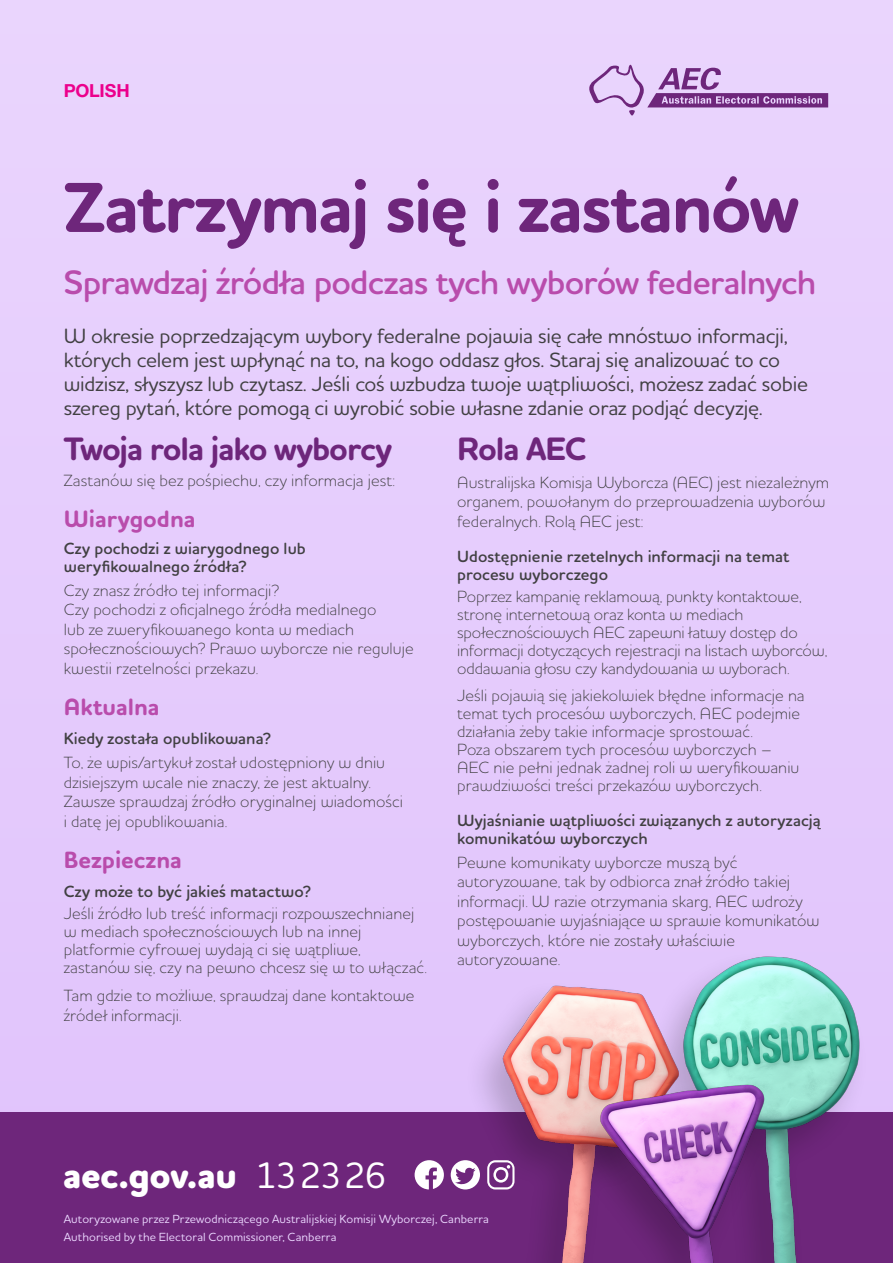
<style>
.page{position:relative;width:893px;height:1263px;background:#e6cdfd}
.page>*{position:absolute;margin:0;border:0;box-sizing:border-box;transform-origin:0 0}
.t1{font:700 72px "Houschka Rounded";letter-spacing:-.025em;color:#6e267b}
.t2{font:800 37.35px "Houschka Rounded";letter-spacing:-.01em;color:#fff}
.t3{font:600 34.5px "Houschka Rounded";letter-spacing:-.02em;color:#b94cac}
.t4{font:700 33px "Houschka Rounded";letter-spacing:-.035em;color:#6e267b}
.t5{font:700 24px "Houschka Rounded";color:#b94cac}
.t6{font:500 21px/24px "Houschka Rounded";letter-spacing:-.01em;color:#414042}
.t7{font:700 18px "Helvetica Neue LT Std";letter-spacing:-.01em;color:#ec008c}
.t8{font:300 16.5px/19.5px "Houschka Rounded";letter-spacing:.005em;color:#414042}
.t9{font:600 16.5px/18px "Houschka Rounded";letter-spacing:.005em;color:#414042}
.t10{font:500 12px/17.7px "Houschka Rounded";letter-spacing:.01em;color:#ead5fd}
.s1{font-weight:500}
</style>
<div class="page">
<svg style="left:589px;top:65px;width:239px;height:51px"></svg>
<div style="left:0;top:1112px;width:893px;height:151px;background:#6e267b"></div>
<svg style="left:415px;top:1160px;width:29px;height:29px"></svg>
<svg style="left:451px;top:1160px;width:12px;height:29px"></svg>
<div style="left:463px;top:978px;width:225px;height:285px;background:#000;opacity:.2"></div>
<img style="left:493px;top:978px;width:150px;height:285px">
<div style="left:643px;top:949px;width:226px;height:314px;background:#000;opacity:.2"></div>
<img style="left:677px;top:949px;width:192px;height:314px">
<div style="left:560px;top:1077px;width:214px;height:186px;background:#000;opacity:.2"></div>
<img style="left:583px;top:1075px;width:197px;height:188px">
<p class="t7" style="left:64px;top:79px;width:67px">POLISH</p>
<h1 class="t1" style="left:64px;top:161px;width:737px">Zatrzymaj się i zastanów</h1>
<h3 class="t3" style="left:64px;top:260px;width:754px">Sprawdzaj źródła podczas tych wyborów federalnych</h3>
<p class="t6" style="left:64px;top:324px;width:746px">W okresie poprzedzającym wybory federalne pojawia się całe mnóstwo informacji, których celem jest wpłynąć na to, na kogo oddasz głos. Staraj się analizować to co widzisz, słyszysz lub czytasz. Jeśli coś wzbudza twoje wątpliwości, możesz zadać sobie szereg pytań, które pomogą ci wyrobić sobie własne zdanie oraz podjąć decyzję.</p>
<h3 class="t4" style="left:64px;top:427px;width:330px">Twoja rola jako wyborcy</h3>
<p class="t8" style="left:64px;top:470px;width:333px">Zastanów się bez pośpiechu, czy informacja jest:</p>
<h3 class="t5" style="left:64px;top:504px;width:133px">Wiarygodna</h3>
<p class="t9" style="left:64px;top:539px;width:244px">Czy pochodzi z wiarygodnego lub weryfikowalnego źródła?</p>
<p class="t8" style="left:64px;top:580px;width:351px">Czy znasz źródło tej informacji?<br>Czy pochodzi z oficjalnego źródła medialnego<br>lub ze zweryfikowanego konta w mediach społecznościowych? Prawo wyborcze nie reguluje kwestii rzetelności przekazu.</p>
<h3 class="t5" style="left:64px;top:691px;width:97px">Aktualna</h3>
<p class="t9" style="left:64px;top:729px;width:209px">Kiedy została opublikowana?</p>
<p class="t8" style="left:64px;top:752px;width:341px">To, że wpis/artykuł został udostępniony w dniu dzisiejszym wcale nie znaczy, że jest aktualny.<br>Zawsze sprawdzaj źródło oryginalnej wiadomości i datę jej opublikowania.</p>
<h3 class="t5" style="left:64px;top:844px;width:120px">Bezpieczna</h3>
<p class="t9" style="left:64px;top:882px;width:249px">Czy może to być jakieś matactwo?</p>
<p class="t8" style="left:64px;top:904px;width:365px;line-height:18px">Jeśli źródło lub treść informacji rozpowszechnianej w mediach społecznościowych lub na innej platformie cyfrowej wydają ci się wątpliwe, zastanów się, czy na pewno chcesz się w to włączać.</p>
<p class="t8" style="left:64px;top:985px;width:352px">Tam gdzie to możliwe, sprawdzaj dane kontaktowe źródeł informacji.</p>
<h3 class="t4" style="left:457px;top:427px;width:131px">Rola AEC</h3>
<p class="t8" style="left:457px;top:472px;width:374px">Australijska Komisja Wyborcza (AEC) jest niezależnym organem, powołanym do przeprowadzenia wyborów federalnych. Rolą AEC jest:</p>
<p class="t9" style="left:457px;top:547px;width:334px">Udostępnienie rzetelnych informacji na temat procesu wyborczego</p>
<p class="t8" style="left:457px;top:587px;width:372px;line-height:18px">Poprzez kampanię reklamową, punkty kontaktowe, stronę internetową oraz konta w mediach społecznościowych AEC zapewni łatwy dostęp do informacji dotyczących rejestracji na listach wyborców, oddawania głosu czy kandydowania w wyborach.</p>
<p class="t8" style="left:457px;top:685px;width:349px;line-height:18px">Jeśli pojawią się jakiekolwiek błędne informacje na temat tych procesów wyborczych, AEC podejmie działania żeby takie informacje sprostować.<br>Poza obszarem tych procesów wyborczych – AEC nie pełni jednak żadnej roli w weryfikowaniu prawdziwości treści przekazów wyborczych.</p>
<p class="t9" style="left:457px;top:811px;width:365px">Wyjaśnianie wątpliwości związanych z autoryzacją komunikatów wyborczych</p>
<p class="t8" style="left:457px;top:851px;width:364px">Pewne komunikaty wyborcze muszą być autoryzowane, tak by odbiorca znał źródło takiej informacji. W razie otrzymania skarg, AEC wdroży postępowanie wyjaśniające w sprawie komunikatów wyborczych, które nie zostały właściwie autoryzowane.</p>
<h2 class="t2" style="left:63px;top:1151px;width:325px">aec.gov.au <span class="s1">132326</span></h2>
<p class="t10" style="left:64px;top:1209px;width:427px">Autoryzowane przez Przewodniczącego Australijskiej Komisji Wyborczej, Canberra<br>Authorised by the Electoral Commissioner, Canberra</p>
</div>
